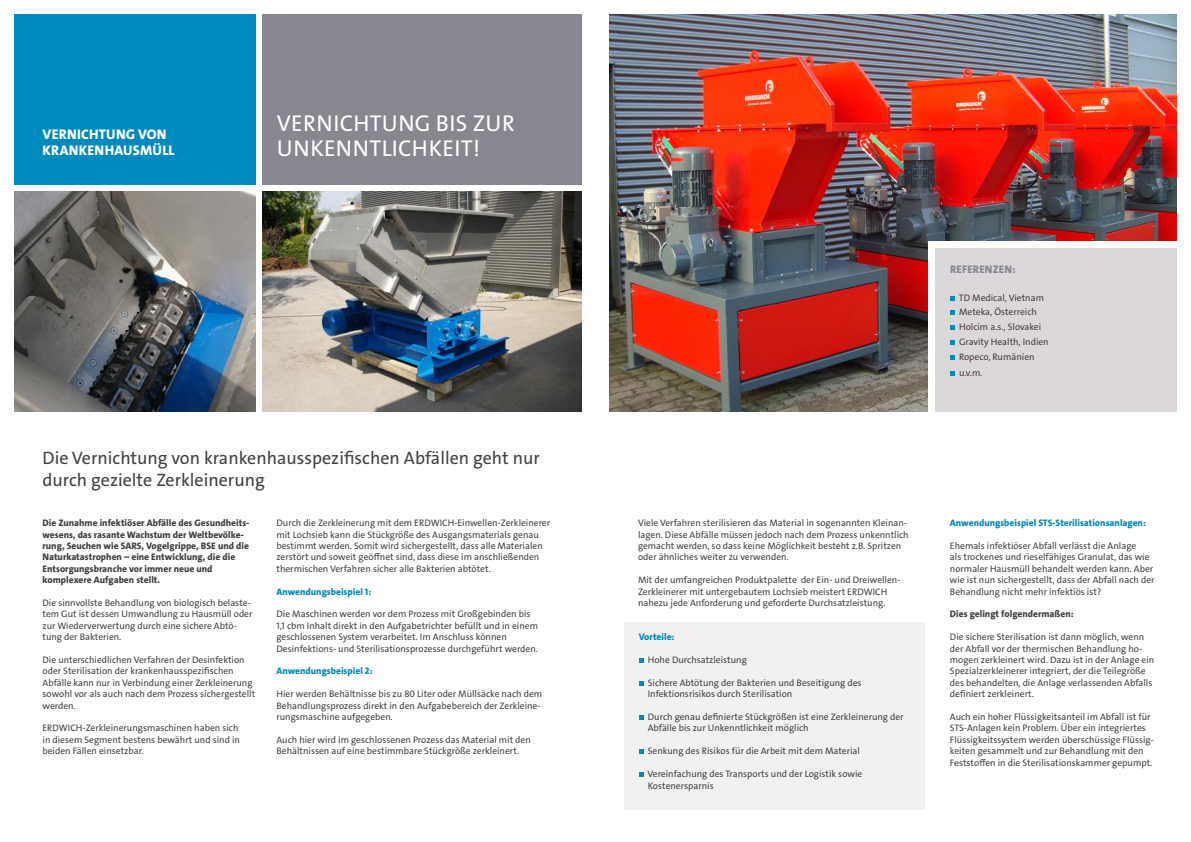
<style>
.page{position:relative;width:1191px;height:842px;background:#fff}
.page>*{position:absolute;margin:0;border:0;box-sizing:border-box;transform-origin:0 0}
.t1{font:23px/25px "The Sans LP5 Plain";letter-spacing:.015em;color:#fff}
.t2{font:18px/22px "The Sans LP5 Plain";color:#444041}
.t3{font:14px/16px "The Sans LP8 Ex Bld";letter-spacing:.015em;color:#fff}
.t4{font:11px "The Sans LP8 Ex Bld";letter-spacing:.015em;color:#87888f}
.t5{font:9.5px/11.4px "The Sans LP5 Plain";color:#444041}
.t6{font:9.5px/11.4px "The Sans LP8 Ex Bld";color:#444041}
.t7{font:9.5px "The Sans LP8 Ex Bld";color:#0089bd}
</style>
<div class="page">
<div style="left:14px;top:14px;width:241px;height:170px;background:#0089bd"></div>
<div style="left:262px;top:14px;width:319px;height:170px;background:#87888f"></div>
<img style="left:609px;top:14px;width:567px;height:397px">
<img style="left:14px;top:191px;width:241px;height:220px">
<img style="left:262px;top:191px;width:319px;height:220px">
<div style="left:928px;top:241px;width:263px;height:184px;background:#fff"></div>
<div style="left:935px;top:248px;width:241px;height:163px;background:#dbd7db"></div>
<div style="left:624px;top:622px;width:300px;height:188px;background:#f2f1f1"></div>
<svg style="left:639px;top:658px;width:4px;height:5px"></svg>
<svg style="left:639px;top:681px;width:4px;height:5px"></svg>
<svg style="left:639px;top:715px;width:4px;height:5px"></svg>
<svg style="left:639px;top:749px;width:4px;height:5px"></svg>
<svg style="left:639px;top:772px;width:4px;height:5px"></svg>
<svg style="left:950px;top:296px;width:5px;height:4px"></svg>
<svg style="left:950px;top:310px;width:5px;height:5px"></svg>
<svg style="left:950px;top:325px;width:5px;height:5px"></svg>
<svg style="left:950px;top:340px;width:5px;height:5px"></svg>
<svg style="left:950px;top:355px;width:5px;height:5px"></svg>
<svg style="left:950px;top:371px;width:5px;height:5px"></svg>
<h3 class="t3" style="left:43px;top:127px;width:133px">VERNICHTUNG VON<br>KRANKENHAUSMÜLL</h3>
<h1 class="t1" style="left:277px;top:111px;width:239px">VERNICHTUNG BIS ZUR<br>UNKENNTLICHKEIT!</h1>
<h2 class="t2" style="left:43px;top:447px;width:499px">Die Vernichtung von krankenhausspezifischen Abfällen geht nur durch gezielte Zerkleinerung</h2>
<p class="t6" style="left:43px;top:517px;width:208px">Die Zunahme infektiöser Abfälle des Gesundheits&shy;wesens, das rasante Wachstum der Weltbevölke&shy;rung, Seuchen wie SARS, Vogelgrippe, BSE und die Naturkatastrophen – eine Entwicklung, die die Entsorgungsbranche vor immer neue und komplexere Aufgaben stellt.</p>
<p class="t5" style="left:43px;top:597px;width:211px">Die sinnvollste Behandlung von biologisch belaste&shy;tem Gut ist dessen Umwandlung zu Hausmüll oder zur Wiederverwertung durch eine sichere Abtö&shy;tung der Bakterien.</p>
<p class="t5" style="left:43px;top:654px;width:214px">Die unterschiedlichen Verfahren der Desinfektion oder Sterilisation der krankenhausspezifischen Abfälle kann nur in Verbindung einer Zerkleinerung sowohl vor als auch nach dem Prozess sichergestellt werden.</p>
<p class="t5" style="left:43px;top:723px;width:199px">ERDWICH-Zerkleinerungsmaschinen haben sich in diesem Segment bestens bewährt und sind in beiden Fällen einsetzbar.</p>
<p class="t5" style="left:276px;top:517px;width:275px">Durch die Zerkleinerung mit dem ERDWICH-Einwellen-Zerkleinerer mit Lochsieb kann die Stückgröße des Ausgangsmaterials genau bestimmt werden. Somit wird sichergestellt, dass alle Materialen zerstört und soweit geöffnet sind, dass diese im anschließenden thermischen Verfahren sicher alle Bakterien abtötet.</p>
<p class="t7" style="left:276px;top:585px;width:96px">Anwendungsbeispiel 1:</p>
<p class="t5" style="left:276px;top:609px;width:263px">Die Maschinen werden vor dem Prozess mit Großgebinden bis 1,1 cbm Inhalt direkt in den Aufgabetrichter befüllt und in einem geschlossenen System verarbeitet. Im Anschluss können Desinfektions- und Sterilisationsprozesse durchgeführt werden.</p>
<p class="t7" style="left:276px;top:665px;width:98px">Anwendungsbeispiel 2:</p>
<p class="t5" style="left:276px;top:688px;width:267px">Hier werden Behältnisse bis zu 80 Liter oder Müllsäcke nach dem<br>Behandlungsprozess direkt in den Aufgabebereich der Zerkleine&shy;rungsmaschine aufgegeben.</p>
<p class="t5" style="left:276px;top:734px;width:256px">Auch hier wird im geschlossenen Prozess das Material mit den<br>Behältnissen auf eine bestimmbare Stückgröße zerkleinert.</p>
<p class="t4" style="left:950px;top:262px;width:67px">REFERENZEN:</p>
<p class="t5" style="left:958px;top:290px;width:91px;line-height:14.8px">TD Medical, Vietnam<br>Meteka, Österreich<br>Holcim a.s., Slovakei<br>Gravity Health, Indien<br>Ropeco, Rumänien</p>
<p class="t5" style="left:959px;top:367px;width:25px">u.v.m.</p>
<p class="t5" style="left:638px;top:517px;width:272px">Viele Verfahren sterilisieren das Material in sogenannten Kleinan&shy;lagen. Diese Abfälle müssen jedoch nach dem Prozess unkenntlich gemacht werden, so dass keine Möglichkeit besteht z.B. Spritzen oder ähnliches weiter zu verwenden.</p>
<p class="t5" style="left:638px;top:574px;width:264px">Mit der umfangreichen Produktpalette der Ein- und Dreiwellen-<br>Zerkleinerer mit untergebautem Lochsieb meistert ERDWICH nahezu jede Anforderung und geforderte Durchsatzleistung.</p>
<p class="t7" style="left:639px;top:631px;width:37px">Vorteile:</p>
<p class="t5" style="left:648px;top:654px;width:100px">Hohe Durchsatzleistung</p>
<p class="t5" style="left:648px;top:677px;width:215px">Sichere Abtötung der Bakterien und Beseitigung des<br>Infektionsrisikos durch Sterilisation</p>
<p class="t5" style="left:648px;top:711px;width:257px">Durch genau definierte Stückgrößen ist eine Zerkleinerung der<br>Abfälle bis zur Unkenntlichkeit möglich</p>
<p class="t5" style="left:648px;top:745px;width:214px">Senkung des Risikos für die Arbeit mit dem Material</p>
<p class="t5" style="left:647px;top:768px;width:216px">Vereinfachung des Transports und der Logistik sowie<br>Kostenersparnis</p>
<p class="t7" style="left:950px;top:517px;width:197px">Anwendungsbeispiel STS-Sterilisationsanlagen:</p>
<p class="t5" style="left:950px;top:540px;width:206px">Ehemals infektiöser Abfall verlässt die Anlage<br>als trockenes und rieselfähiges Granulat, das wie normaler Hausmüll behandelt werden kann. Aber wie ist nun sichergestellt, dass der Abfall nach der Behandlung nicht mehr infektiös ist?</p>
<p class="t6" style="left:950px;top:609px;width:125px">Dies gelingt folgendermaßen:</p>
<p class="t5" style="left:950px;top:631px;width:206px">Die sichere Sterilisation ist dann möglich, wenn der Abfall vor der thermischen Behandlung ho&shy;mogen zerkleinert wird. Dazu ist in der Anlage ein Spezialzerkleinerer integriert, der die Teilegröße des behandelten, die Anlage verlassenden Abfalls definiert zerkleinert.</p>
<p class="t5" style="left:950px;top:711px;width:205px">Auch ein hoher Flüssigkeitsanteil im Abfall ist für STS-Anlagen kein Problem. Über ein integriertes Flüssigkeitssystem werden überschüssige Flüssig&shy;keiten gesammelt und zur Behandlung mit den Feststoffen in die Sterilisationskammer gepumpt.</p>
</div>
